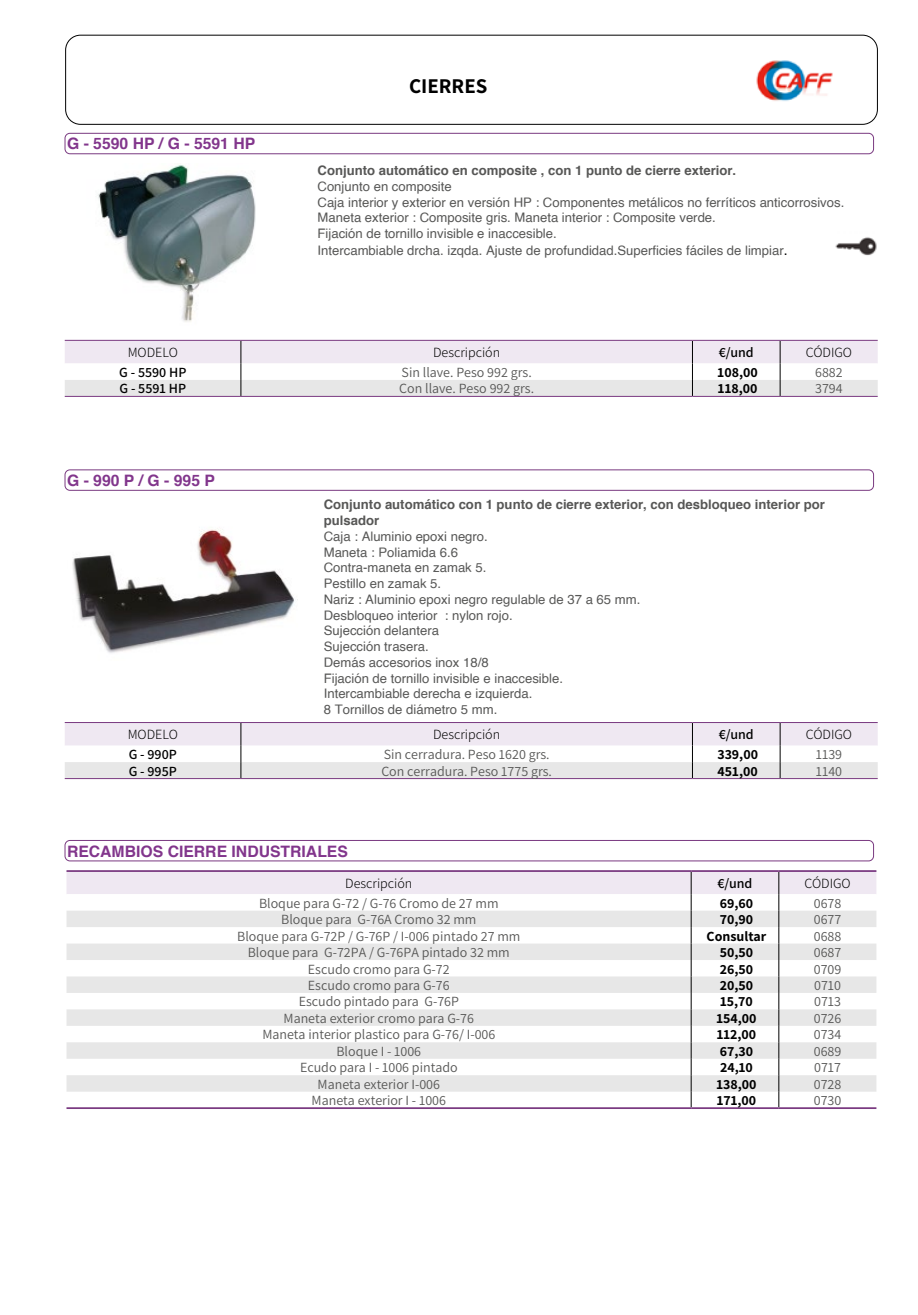
<style>
.page{position:relative;width:918px;height:1315px;background:#fff}
.page>*{position:absolute;margin:0;border:0;box-sizing:border-box;transform-origin:0 0}
.t1{font:700 21px "Assistant";color:#000}
.t2{font:700 15.75px "Helvetica";color:#82368c}
.t3{font:14px "Assistant";color:#575756}
.t4{font:700 14px "Assistant";color:#000}
.t5{font:300 14px "Assistant";color:#000}
.t6{font:600 14px "Assistant";color:#000}
.t7{font:13.12px/15.8px "Helvetica";color:#575756}
.t8{font:700 13.12px/15.8px "Helvetica";color:#575756}
.s1{font-size:14px;color:#000}
</style>
<div class="page">
<div style="left:65px;top:35px;width:813px;height:90px;border:1px solid #000;border-radius:15px"></div>
<img style="left:756px;top:60px;width:77px;height:41px">
<div style="left:65px;top:133px;width:809px;height:21px;border:1px solid #7a3a81;border-radius:5px"></div>
<div style="left:65px;top:469px;width:809px;height:21px;border:1px solid #7a3a81;border-radius:5px"></div>
<div style="left:65px;top:840px;width:809px;height:21px;border:1px solid #7a3a81;border-radius:5px"></div>
<img style="left:98px;top:165px;width:158px;height:157px">
<img style="left:835px;top:237px;width:42px;height:19px">
<svg style="left:65px;top:341px;width:812px;height:55px"></svg>
<hr style="left:65px;top:340px;width:176px;height:1px;background:#7a3a81">
<hr style="left:241px;top:340px;width:451px;height:1px;background:#7a3a81">
<hr style="left:692px;top:340px;width:88px;height:1px;background:#7a3a81">
<hr style="left:780px;top:340px;width:97px;height:1px;background:#7a3a81">
<hr style="left:65px;top:396px;width:176px;height:1px;background:#7a3a81">
<hr style="left:241px;top:396px;width:451px;height:1px;background:#7a3a81">
<hr style="left:692px;top:396px;width:88px;height:1px;background:#7a3a81">
<hr style="left:780px;top:396px;width:97px;height:1px;background:#7a3a81">
<svg style="left:65px;top:723px;width:812px;height:55px"></svg>
<hr style="left:65px;top:722px;width:176px;height:1px;background:#7a3a81">
<hr style="left:241px;top:722px;width:451px;height:1px;background:#7a3a81">
<hr style="left:692px;top:722px;width:88px;height:1px;background:#7a3a81">
<hr style="left:780px;top:722px;width:97px;height:1px;background:#7a3a81">
<hr style="left:65px;top:778px;width:176px;height:1px;background:#7a3a81">
<hr style="left:241px;top:778px;width:451px;height:1px;background:#7a3a81">
<hr style="left:692px;top:778px;width:88px;height:1px;background:#7a3a81">
<hr style="left:780px;top:778px;width:97px;height:1px;background:#7a3a81">
<img style="left:72px;top:528px;width:222px;height:125px">
<svg style="left:66px;top:872px;width:810px;height:235px"></svg>
<hr style="left:66px;top:870px;width:625px;height:2px;background:#7a3a81">
<hr style="left:691px;top:870px;width:88px;height:2px;background:#7a3a81">
<hr style="left:779px;top:870px;width:97px;height:2px;background:#7a3a81">
<hr style="left:66px;top:1107px;width:625px;height:2px;background:#7a3a81">
<hr style="left:691px;top:1107px;width:88px;height:2px;background:#7a3a81">
<hr style="left:779px;top:1107px;width:97px;height:2px;background:#7a3a81">
<p class="t2" style="left:67px;top:131px;width:190px">G - 5590 HP / G - 5591 HP</p>
<h1 class="t1" style="left:409px;top:72px;width:80px">CIERRES</h1>
<p class="t8" style="left:317px;top:163px;width:420px">Conjunto automático en composite , con 1 punto de cierre exterior.</p>
<p class="t7" style="left:317px;top:179px;width:528px">Conjunto en composite<br>Caja interior y exterior en versión HP : Componentes metálicos no ferríticos anticorrosivos.<br>Maneta exterior : Composite gris. Maneta interior : Composite verde.<br>Fijación de tornillo invisible e inaccesible.<br>Intercambiable drcha. izqda. Ajuste de profundidad.Superficies fáciles de limpiar<span class="s1">.</span></p>
<p class="t5" style="left:128px;top:343px;width:52px">MODELO</p>
<p class="t5" style="left:433px;top:343px;width:69px">Descripción</p>
<p class="t6" style="left:719px;top:343px;width:36px">€/und</p>
<p class="t5" style="left:806px;top:343px;width:48px">CÓDIGO</p>
<p class="t6" style="left:119px;top:363px;width:69px">G - 5590 HP</p>
<p class="t3" style="left:401px;top:363px;width:132px">Sin llave. Peso 992 grs.</p>
<p class="t4" style="left:717px;top:363px;width:42px">108,00</p>
<p class="t3" style="left:815px;top:363px;width:29px">6882</p>
<p class="t6" style="left:120px;top:379px;width:68px">G - 5591 HP</p>
<p class="t3" style="left:399px;top:379px;width:136px">Con llave. Peso 992 grs.</p>
<p class="t4" style="left:718px;top:379px;width:41px">118,00</p>
<p class="t3" style="left:815px;top:379px;width:29px">3794</p>
<p class="t2" style="left:67px;top:468px;width:149px">G - 990 P / G - 995 P</p>
<p class="t8" style="left:324px;top:497px;width:503px">Conjunto automático con 1 punto de cierre exterior, con desbloqueo interior por pulsador</p>
<p class="t7" style="left:324px;top:529px;width:318px">Caja : Aluminio epoxi negro.<br>Maneta : Poliamida 6.6<br>Contra-maneta en zamak 5.<br>Pestillo en zamak 5.<br>Nariz : Aluminio epoxi negro regulable de 37 a 65 mm.<br>Desbloqueo interior : nylon rojo.<br>Sujección delantera<br>Sujección trasera.<br>Demás accesorios inox 18/8<br>Fijación de tornillo invisible e inaccesible.<br>Intercambiable derecha e izquierda.<br>8 Tornillos de diámetro 5 mm.</p>
<p class="t5" style="left:128px;top:725px;width:52px">MODELO</p>
<p class="t5" style="left:433px;top:725px;width:69px">Descripción</p>
<p class="t6" style="left:719px;top:725px;width:36px">€/und</p>
<p class="t5" style="left:806px;top:725px;width:48px">CÓDIGO</p>
<p class="t6" style="left:129px;top:745px;width:50px">G - 990P</p>
<p class="t3" style="left:384px;top:745px;width:167px">Sin cerradura. Peso 1620 grs.</p>
<p class="t4" style="left:717px;top:745px;width:42px">339,00</p>
<p class="t3" style="left:815px;top:745px;width:28px">1139</p>
<p class="t6" style="left:129px;top:761px;width:50px">G - 995P</p>
<p class="t3" style="left:381px;top:761px;width:172px">Con cerradura. Peso 1775 grs.</p>
<p class="t4" style="left:717px;top:761px;width:42px">451,00</p>
<p class="t3" style="left:815px;top:761px;width:28px">1140</p>
<p class="t2" style="left:67px;top:838px;width:282px">RECAMBIOS CIERRE INDUSTRIALES</p>
<p class="t5" style="left:345px;top:873px;width:69px">Descripción</p>
<p class="t6" style="left:717px;top:873px;width:36px">€/und</p>
<p class="t5" style="left:804px;top:873px;width:48px">CÓDIGO</p>
<p class="t3" style="left:259px;top:893px;width:241px">Bloque para G-72 / G-76 Cromo de 27 mm</p>
<p class="t4" style="left:719px;top:893px;width:35px">69,60</p>
<p class="t3" style="left:814px;top:893px;width:29px">0678</p>
<p class="t3" style="left:281px;top:910px;width:197px">Bloque para G-76A Cromo 32 mm</p>
<p class="t4" style="left:719px;top:910px;width:35px">70,90</p>
<p class="t3" style="left:814px;top:910px;width:29px">0677</p>
<p class="t3" style="left:237px;top:926px;width:285px">Bloque para G-72P / G-76P / I-006 pintado 27 mm</p>
<p class="t4" style="left:706px;top:926px;width:61px">Consultar</p>
<p class="t3" style="left:814px;top:926px;width:29px">0688</p>
<p class="t3" style="left:248px;top:942px;width:263px">Bloque para G-72PA / G-76PA pintado 32 mm</p>
<p class="t4" style="left:719px;top:942px;width:35px">50,50</p>
<p class="t3" style="left:814px;top:942px;width:29px">0687</p>
<p class="t3" style="left:308px;top:959px;width:143px">Escudo cromo para G-72</p>
<p class="t4" style="left:719px;top:959px;width:35px">26,50</p>
<p class="t3" style="left:814px;top:959px;width:29px">0709</p>
<p class="t3" style="left:308px;top:975px;width:143px">Escudo cromo para G-76</p>
<p class="t4" style="left:719px;top:975px;width:35px">20,50</p>
<p class="t3" style="left:814px;top:975px;width:28px">0710</p>
<p class="t3" style="left:299px;top:992px;width:162px">Escudo pintado para G-76P</p>
<p class="t4" style="left:720px;top:992px;width:34px">15,70</p>
<p class="t3" style="left:814px;top:992px;width:28px">0713</p>
<p class="t3" style="left:284px;top:1008px;width:192px">Maneta exterior cromo para G-76</p>
<p class="t4" style="left:716px;top:1008px;width:42px">154,00</p>
<p class="t3" style="left:814px;top:1008px;width:29px">0726</p>
<p class="t3" style="left:262px;top:1025px;width:234px">Maneta interior plastico para G-76/ I-006</p>
<p class="t4" style="left:716px;top:1025px;width:41px">112,00</p>
<p class="t3" style="left:814px;top:1025px;width:29px">0734</p>
<p class="t3" style="left:336px;top:1041px;width:86px">Bloque I - 1006</p>
<p class="t4" style="left:719px;top:1041px;width:35px">67,30</p>
<p class="t3" style="left:814px;top:1041px;width:29px">0689</p>
<p class="t3" style="left:300px;top:1058px;width:159px">Ecudo para I - 1006 pintado</p>
<p class="t4" style="left:720px;top:1058px;width:34px">24,10</p>
<p class="t3" style="left:814px;top:1058px;width:28px">0717</p>
<p class="t3" style="left:318px;top:1074px;width:124px">Maneta exterior I-006</p>
<p class="t4" style="left:716px;top:1074px;width:42px">138,00</p>
<p class="t3" style="left:814px;top:1074px;width:29px">0728</p>
<p class="t3" style="left:312px;top:1091px;width:136px">Maneta exterior I - 1006</p>
<p class="t4" style="left:716px;top:1091px;width:41px">171,00</p>
<p class="t3" style="left:814px;top:1091px;width:29px">0730</p>
</div>
